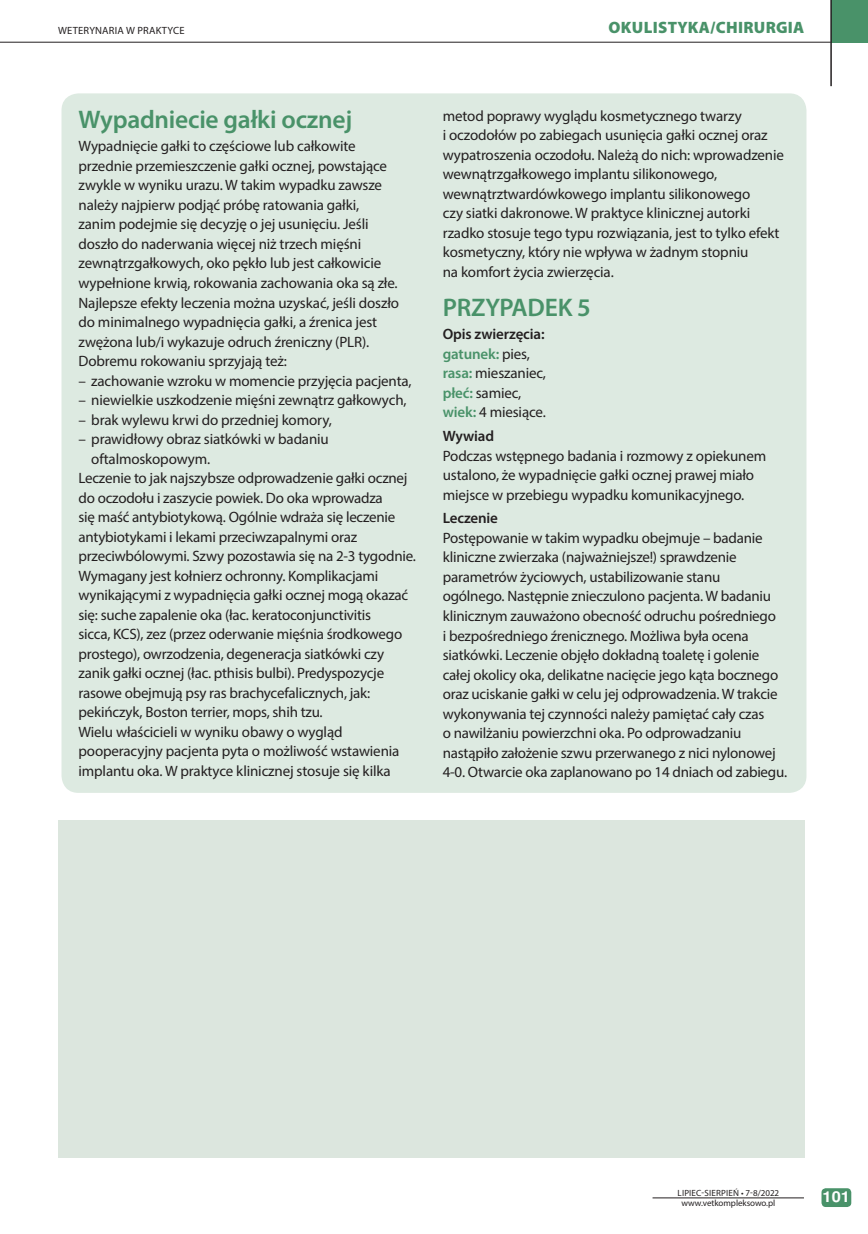
<style>
.page{position:relative;width:868px;height:1234px;background:#fff}
.page>*{position:absolute;margin:0;border:0;box-sizing:border-box;transform-origin:0 0}
.t1{font:600 25.5px "Myriad Pro";letter-spacing:-.01em;color:#499269}
.t2{font:900 16.5px "Myriad Pro";letter-spacing:.02em;color:#499269}
.t3{font:15px/19.5px "Myriad Pro";letter-spacing:-.015em;color:#231f20}
.t4{font:600 15px "Myriad Pro";letter-spacing:-.01em;color:#231f20}
.t5{font:700 15px "Nimbus San LCE";color:#fff;scale:1.1 1}
.t6{font:10.5px "Myriad Pro";letter-spacing:.02em;color:#231f20}
.t7{font:9px "Myriad Pro";letter-spacing:.02em;color:#231f20}
.t8{font:9px "Myriad Pro";color:#231f20}
.s1{font-weight:600}
.s2{font-weight:600;color:#499269}
</style>
<div class="page">
<div style="left:831px;top:0;width:36px;height:42px;background:#499269"></div>
<hr style="left:830px;top:0;width:1px;height:86px;background:#231f20">
<hr style="left:0;top:42px;width:830px;height:1px;background:#231f20">
<div style="left:821px;top:1187px;width:30px;height:19px;background:#499269;border-radius:4px"></div>
<hr style="left:652px;top:1197px;width:151px;height:1px;background:#231f20">
<div style="left:61px;top:93px;width:745px;height:699px;background:#ddeae1;border-radius:17px"></div>
<div style="left:58px;top:819px;width:746px;height:338px;background:#dce6de"></div>
<p class="t6" style="left:58px;top:24px;width:128px">WETERYNARIA W PRAKTYCE</p>
<p class="t2" style="left:608px;top:17px;width:197px">OKULISTYKA/CHIRURGIA</p>
<h1 class="t1" style="left:78px;top:103px;width:275px">Wypadniecie gałki ocznej</h1>
<p class="t3" style="left:78px;top:136px;width:322px">Wypadnięcie gałki to częściowe lub całkowite przednie przemieszczenie gałki ocznej, powstające zwykle w wyniku urazu. W takim wypadku zawsze należy najpierw podjąć próbę ratowania gałki, zanim podejmie się decyzję o jej usunięciu. Jeśli doszło do naderwania więcej niż trzech mięśni zewnątrzgałkowych, oko pękło lub jest całkowicie wypełnione krwią, rokowania zachowania oka są złe.<br>Najlepsze efekty leczenia można uzyskać, jeśli doszło do minimalnego wypadnięcia gałki, a źrenica jest zwężona lub/i wykazuje odruch źreniczny (PLR).<br>Dobremu rokowaniu sprzyjają też:</p>
<p class="t3" style="left:78px;top:370px;width:334px">– zachowanie wzroku w momencie przyjęcia pacjenta,</p>
<p class="t3" style="left:78px;top:390px;width:329px">– niewielkie uszkodzenie mięśni zewnątrz gałkowych,</p>
<p class="t3" style="left:78px;top:409px;width:255px">– brak wylewu krwi do przedniej komory,</p>
<p class="t3" style="left:78px;top:429px;width:252px">– prawidłowy obraz siatkówki w badaniu</p>
<p class="t3" style="left:91px;top:448px;width:120px">oftalmoskopowym.</p>
<p class="t3" style="left:78px;top:468px;width:330px">Leczenie to jak najszybsze odprowadzenie gałki ocznej</p>
<p class="t3" style="left:78px;top:487px;width:306px">do oczodołu i zaszycie powiek. Do oka wprowadza</p>
<p class="t3" style="left:78px;top:507px;width:318px">się maść antybiotykową. Ogólnie wdraża się leczenie</p>
<p class="t3" style="left:78px;top:526px;width:280px">antybiotykami i lekami przeciwzapalnymi oraz</p>
<p class="t3" style="left:78px;top:546px;width:339px">przeciwbólowymi. Szwy pozostawia się na 2-3 tygodnie.</p>
<p class="t3" style="left:78px;top:565px;width:301px">Wymagany jest kołnierz ochronny. Komplikacjami</p>
<p class="t3" style="left:78px;top:585px;width:331px">wynikającymi z wypadnięcia gałki ocznej mogą okazać</p>
<p class="t3" style="left:78px;top:604px;width:294px">się: suche zapalenie oka (łac. keratoconjunctivitis</p>
<p class="t3" style="left:78px;top:624px;width:325px">sicca, KCS), zez (przez oderwanie mięśnia środkowego</p>
<p class="t3" style="left:78px;top:643px;width:307px">prostego), owrzodzenia, degeneracja siatkówki czy</p>
<p class="t3" style="left:78px;top:663px;width:307px">zanik gałki ocznej (łac. pthisis bulbi). Predyspozycje</p>
<p class="t3" style="left:78px;top:682px;width:293px">rasowe obejmują psy ras brachycefalicznych, jak:</p>
<p class="t3" style="left:78px;top:702px;width:246px">pekińczyk, Boston terrier, mops, shih tzu.</p>
<p class="t3" style="left:78px;top:721px;width:265px">Wielu właścicieli w wyniku obawy o wygląd</p>
<p class="t3" style="left:78px;top:741px;width:322px">pooperacyjny pacjenta pyta o możliwość wstawienia</p>
<p class="t3" style="left:78px;top:760px;width:314px">implantu oka. W praktyce klinicznej stosuje się kilka</p>
<p class="t3" style="left:442px;top:105px;width:342px">metod poprawy wyglądu kosmetycznego twarzy<br>i oczodołów po zabiegach usunięcia gałki ocznej oraz wypatroszenia oczodołu. Należą do nich: wprowadzenie wewnątrzgałkowego implantu silikonowego, wewnątrztwardówkowego implantu silikonowego<br>czy siatki dakronowe. W praktyce klinicznej autorki rzadko stosuje tego typu rozwiązania, jest to tylko efekt kosmetyczny, który nie wpływa w żadnym stopniu<br>na komfort życia zwierzęcia.</p>
<h1 class="t1" style="left:442px;top:291px;width:150px">PRZYPADEK 5</h1>
<p class="t3" style="left:442px;top:324px;width:105px"><span class="s1">Opis zwierzęcia: </span><span class="s2">gatunek:</span> pies, <span class="s2">rasa:</span> mieszaniec, <span class="s2">płeć:</span> samiec, <span class="s2">wiek:</span> 4 miesiące.</p>
<p class="t4" style="left:442px;top:426px;width:53px">Wywiad</p>
<p class="t3" style="left:442px;top:445px;width:325px">Podczas wstępnego badania i rozmowy z opiekunem ustalono, że wypadnięcie gałki ocznej prawej miało miejsce w przebiegu wypadku komunikacyjnego.</p>
<p class="t4" style="left:442px;top:508px;width:57px">Leczenie</p>
<p class="t3" style="left:442px;top:528px;width:346px">Postępowanie w takim wypadku obejmuje – badanie kliniczne zwierzaka (najważniejsze!) sprawdzenie parametrów życiowych, ustabilizowanie stanu<br>ogólnego. Następnie znieczulono pacjenta. W badaniu klinicznym zauważono obecność odruchu pośredniego<br>i bezpośredniego źrenicznego. Możliwa była ocena siatkówki. Leczenie objęło dokładną toaletę i golenie całej okolicy oka, delikatne nacięcie jego kąta bocznego oraz uciskanie gałki w celu jej odprowadzenia. W trakcie wykonywania tej czynności należy pamiętać cały czas<br>o nawilżaniu powierzchni oka. Po odprowadzaniu nastąpiło założenie szwu przerwanego z nici nylonowej 4-0. Otwarcie oka zaplanowano po 14 dniach od zabiegu.</p>
<p class="t7" style="left:677px;top:1186px;width:103px">LIPIEC-SIERPIEŃ • 7-8/2022</p>
<p class="t8" style="left:681px;top:1197px;width:95px">www.vetkompleksowo.pl</p>
<p class="t5" style="left:822px;top:1187px;width:27px">101</p>
</div>
